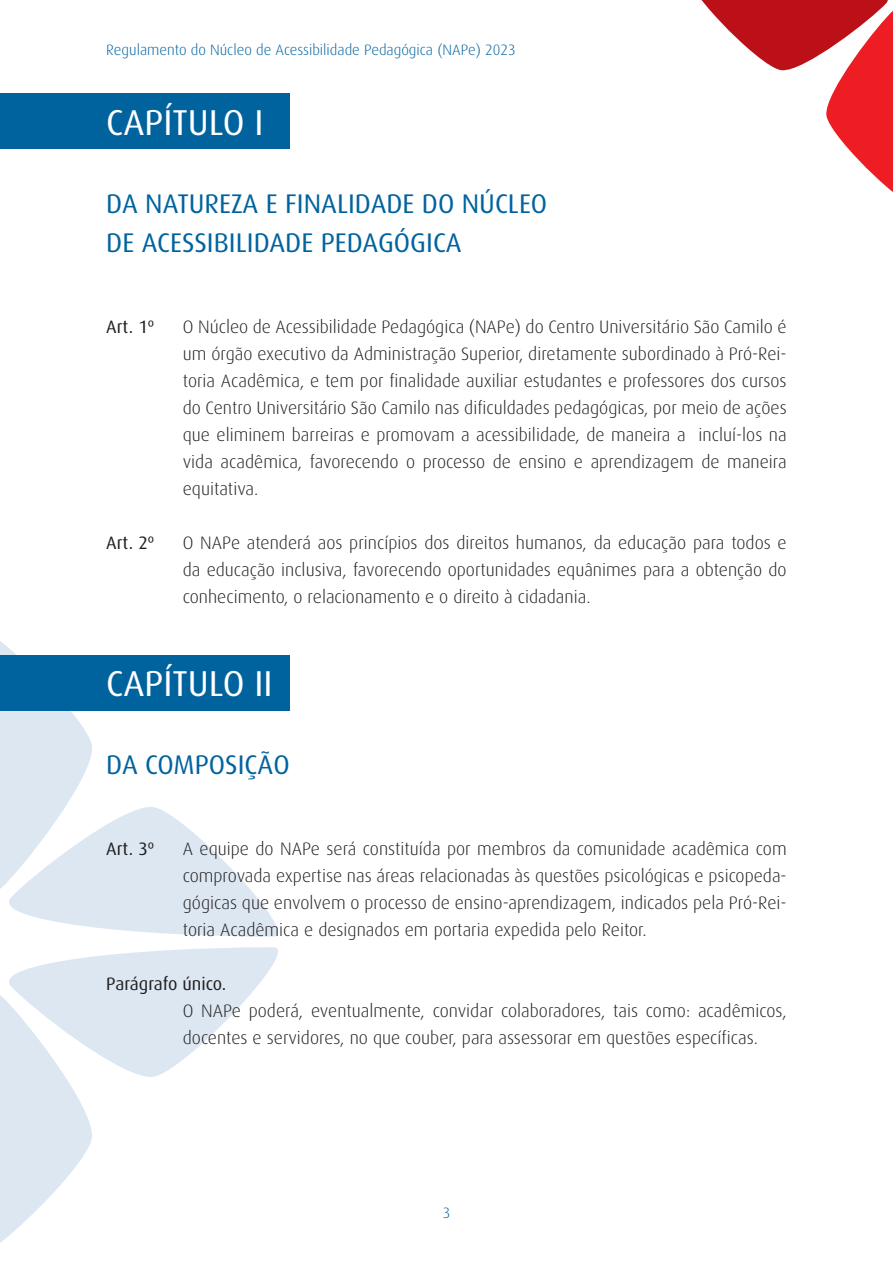
<style>
.page{position:relative;width:893px;height:1263px;background:#fff}
.page>*{position:absolute;margin:0;border:0;box-sizing:border-box;transform-origin:0 0}
.capitulo{font:36px "Dax";color:#fff}
.capitulo-2{font:27px/39px "Dax";color:#00639e}
.texto{font:300 18px/27px "Dax";color:#231f20;text-align:justify}
.texto-2{font:18px "Dax";color:#231f20}
.t1{font:300 15px "Dax";color:#00639e}
</style>
<div class="page">
<svg style="left:0;top:641px;width:290px;height:296px"></svg>
<svg style="left:0;top:947px;width:278px;height:296px"></svg>
<svg style="left:701px;top:0;width:192px;height:192px"></svg>
<div style="left:0;top:94px;width:289px;height:55px;background:#00639e"></div>
<div style="left:0;top:655px;width:289px;height:55px;background:#00639e"></div>
<p class="t1" style="left:106px;top:42px;width:411px">Regulamento do Núcleo de Acessibilidade Pedagógica (NAPe) 2023</p>
<p class="capitulo" style="left:106px;top:102px;width:159px">CAPÍTULO I</p>
<p class="capitulo-2" style="left:106px;top:184px;width:442px">DA NATUREZA E FINALIDADE DO NÚCLEO<br>DE ACESSIBILIDADE PEDAGÓGICA</p>
<p class="texto-2" style="left:106px;top:316px;width:49px">Art. 1º</p>
<p class="texto" style="left:183px;top:313px;width:605px">O Núcleo de Acessibilidade Pedagógica (NAPe) do Centro Universitário São Camilo é um órgão executivo da Administração Superior, diretamente subordinado à Pró-Rei&shy;toria Acadêmica, e tem por finalidade auxiliar estudantes e professores dos cursos do Centro Universitário São Camilo nas dificuldades pedagógicas, por meio de ações que eliminem barreiras e promovam a acessibilidade, de maneira a incluí-los na vida acadêmica, favorecendo o processo de ensino e aprendizagem de maneira equitativa.</p>
<p class="texto-2" style="left:106px;top:532px;width:49px">Art. 2º</p>
<p class="texto" style="left:183px;top:529px;width:605px">O NAPe atenderá aos princípios dos direitos humanos, da educação para todos e da educação inclusiva, favorecendo oportunidades equânimes para a obtenção do conhecimento, o relacionamento e o direito à cidadania.</p>
<p class="capitulo" style="left:106px;top:663px;width:168px">CAPÍTULO II</p>
<p class="capitulo-2" style="left:106px;top:745px;width:185px">DA COMPOSIÇÃO</p>
<p class="texto-2" style="left:106px;top:838px;width:49px">Art. 3º</p>
<p class="texto" style="left:183px;top:835px;width:605px">A equipe do NAPe será constituída por membros da comunidade acadêmica com comprovada expertise nas áreas relacionadas às questões psicológicas e psicopeda&shy;gógicas que envolvem o processo de ensino-aprendizagem, indicados pela Pró-Rei&shy;toria Acadêmica e designados em portaria expedida pelo Reitor.</p>
<p class="texto-2" style="left:106px;top:973px;width:121px">Parágrafo único.</p>
<p class="texto" style="left:183px;top:997px;width:605px">O NAPe poderá, eventualmente, convidar colaboradores, tais como: acadêmicos, docentes e servidores, no que couber, para assessorar em questões específicas.</p>
<p class="t1" style="left:443px;top:1205px;width:9px">3</p>
</div>
